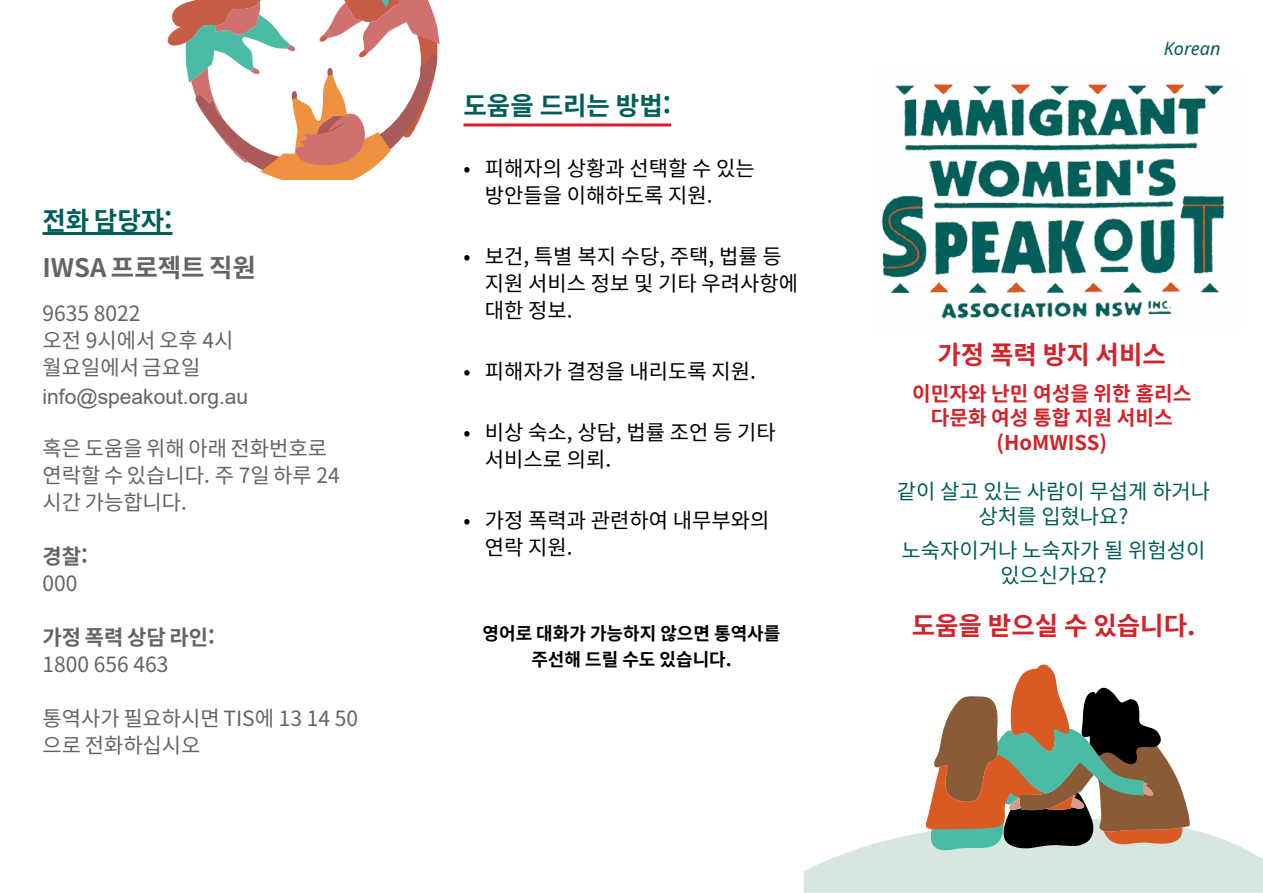
<style>
.page{position:relative;width:1263px;height:893px;background:#fff}
.page>*{position:absolute;margin:0;border:0;box-sizing:border-box;transform-origin:0 0}
.P1_Head{font:700 25.5px "Noto Sans CJ Kkr";color:#d2232a}
.Text_Grey{font:700 25.5px/47.5px "Noto Sans CJ Kkr";color:#636466}
.Subhead{font:700 25.5px "Noto Sans CJ Kkr";color:#005e59}
.Text_Grey-2{font:21px/27px "Noto Sans CJ Kkr";color:#636466}
.t1{font:21px/27px "Noto Sans CJ Kkr";color:#000}
.P1_Text{font:21px/25.2px "Noto Sans CJ Kkr";color:#005e59;text-align:center}
.Text_Grey-3{font:700 21px/27px "Noto Sans CJ Kkr";color:#636466}
.Intro_Red{font:700 20.25px/24.3px "Noto Sans CJ Kkr";color:#d2232a;text-align:center}
.Bodytxt-big{font:700 18px/25.5px "Noto Sans CJ Kkr";color:#000;text-align:center}
.t2{font:italic 18px "Noto Sans";color:#005e59}
.s1{color:#005e59}
.s2{font-family:"Arial"}
.s3{font-weight:400}
.s4{font-weight:700}
</style>
<div class="page">
<hr style="left:463px;top:123px;width:208px;height:3px;background:#d2232a">
<svg style="left:167px;top:0;width:273px;height:180px"></svg>
<svg style="left:804px;top:664px;width:459px;height:229px"></svg>
<img style="left:881px;top:83px;width:344px;height:237px">
<hr style="left:43px;top:232px;width:130px;height:3px;background:#005e59">
<p class="Text_Grey" style="left:43px;top:197px;width:215px"><span class="s1">전화 담당자:<br></span>IWSA 프로젝트 직원</p>
<p class="Text_Grey-2" style="left:43px;top:300px;width:207px;line-height:27.5px">9635 8022<br>오전 9시에서 오후 4시 월요일에서 금요일 <span class="s2">info@speakout.org.au</span></p>
<p class="Text_Grey-2" style="left:43px;top:436px;width:299px">혹은 도움을 위해 아래 전화번호로 연락할 수 있습니다. 주 7일 하루 24 시간 가능합니다.</p>
<p class="Text_Grey-3" style="left:43px;top:544px;width:47px">경찰:<br><span class="s3">000</span></p>
<p class="Text_Grey-2" style="left:43px;top:625px;width:174px"><span class="s4">가정 폭력 상담 라인:<br></span>1800 656 463</p>
<p class="Text_Grey-2" style="left:43px;top:706px;width:317px">통역사가 필요하시면 TIS에 13 14 50 으로 전화하십시오</p>
<p class="Subhead" style="left:463px;top:91px;width:209px">도움을 드리는 방법:</p>
<p class="t1" style="left:485px;top:155px;width:271px;text-indent:-21px">• 피해자의 상황과 선택할 수 있는 방안들을 이해하도록 지원.</p>
<p class="t1" style="left:485px;top:243px;width:315px;text-indent:-21px">• 보건, 특별 복지 수당, 주택, 법률 등 지원 서비스 정보 및 기타 우려사항에 대한 정보.</p>
<p class="t1" style="left:463px;top:358px;width:294px">• 피해자가 결정을 내리도록 지원.</p>
<p class="t1" style="left:485px;top:419px;width:293px;text-indent:-21px">• 비상 숙소, 상담, 법률 조언 등 기타 서비스로 의뢰.</p>
<p class="t1" style="left:485px;top:507px;width:286px;text-indent:-21px">• 가정 폭력과 관련하여 내무부와의 연락 지원.</p>
<p class="Bodytxt-big" style="left:482px;top:621px;width:299px">영어로 대화가 가능하지 않으면 통역사를 주선해 드릴 수도 있습니다.</p>
<p class="t2" style="left:1164px;top:36px;width:58px">Korean</p>
<p class="P1_Head" style="left:937px;top:340px;width:230px">가정 폭력 방지 서비스</p>
<p class="Intro_Red" style="left:912px;top:382px;width:281px">이민자와 난민 여성을 위한 홈리스 다문화 여성 통합 지원 서비스 (HoMWISS)</p>
<p class="P1_Text" style="left:897px;top:479px;width:315px">같이 살고 있는 사람이 무섭게 하거나 상처를 입혔나요?</p>
<p class="P1_Text" style="left:902px;top:538px;width:305px">노숙자이거나 노숙자가 될 위험성이 있으신가요?</p>
<p class="P1_Head" style="left:912px;top:611px;width:285px">도움을 받으실 수 있습니다.</p>
</div>
